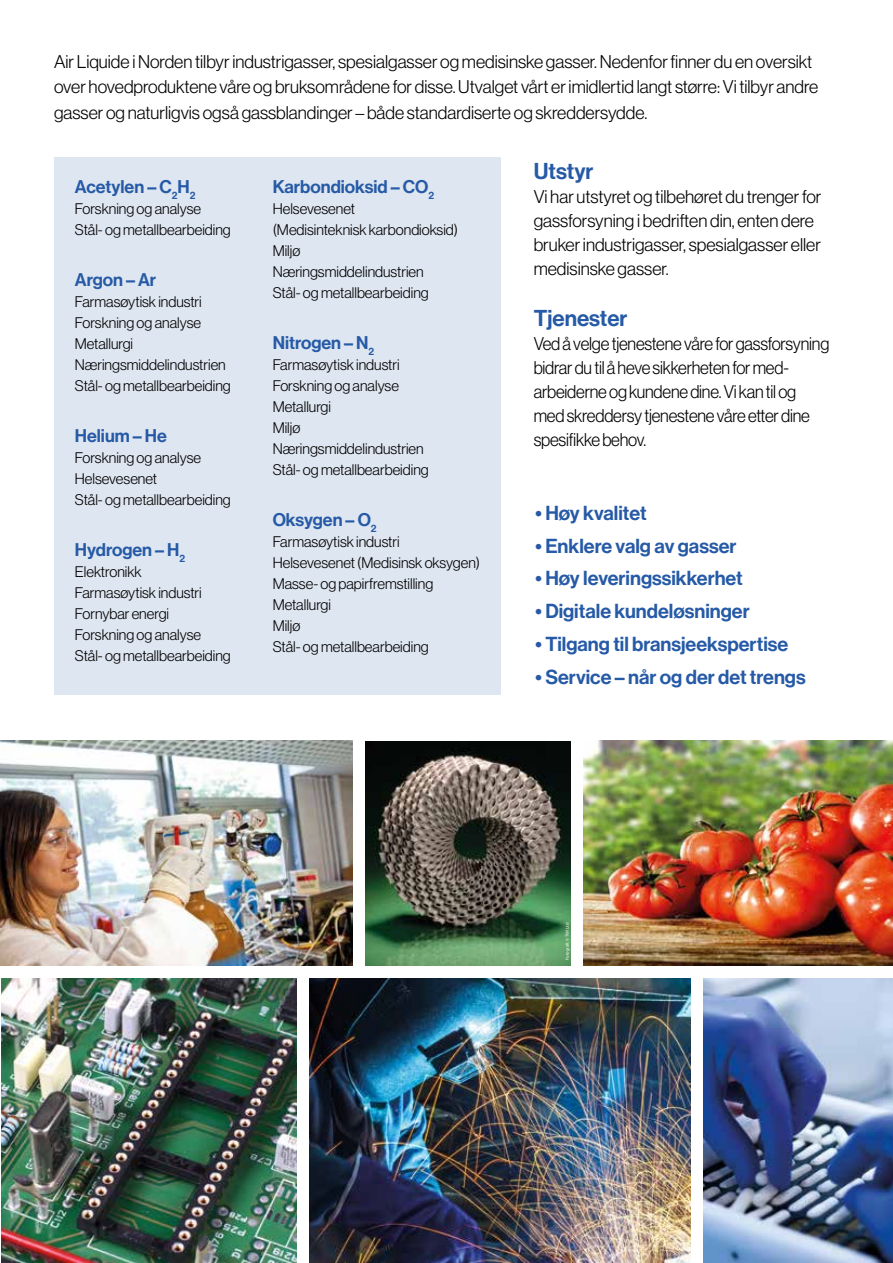
<style>
.page{position:relative;width:893px;height:1263px;background:#fff}
.page>*{position:absolute;margin:0;border:0;box-sizing:border-box;transform-origin:0 0}
.t1{font:22.5px "N Haas Grotesk DS Std 65 Md";color:#265aa6}
.t2{font:19.95px "N Haas Grotesk DS Std 65 Md";color:#265aa6}
.t3{font:18px/24px "N Haas Grotesk DS Std 45 Lt";color:#000}
.t4{font:18px/24px "N Haas Grotesk DS Std 45 Lt";color:#000;scale:.95 1}
.t5{font:18px "N Haas Grotesk DS Std 65 Md";color:#265aa6}
.t6{font:15px/21px "N Haas Grotesk DS Std 45 Lt";color:#000}
.t7{font:4.5px "Myriad Pro";letter-spacing:-.005em;color:#fff}
</style>
<div class="page">
<img style="left:310px;top:978px;width:380px;height:285px">
<img style="left:0;top:741px;width:353px;height:224px">
<img style="left:584px;top:741px;width:309px;height:224px">
<img style="left:366px;top:741px;width:205px;height:224px">
<img style="left:1px;top:978px;width:296px;height:285px">
<img style="left:703px;top:978px;width:190px;height:285px">
<div style="left:54px;top:158px;width:446px;height:537px;background:#dee6f1"></div>
<p class="t3" style="left:54px;top:49px;width:766px;line-height:25.5px">Air Liquide i Norden tilbyr industrigasser, spesialgasser og medisinske gasser. Nedenfor finner du en oversikt over hovedproduktene våre og bruksområdene for disse. Utvalget vårt er imidlertid langt større: Vi tilbyr andre gasser og naturligvis også gassblandinger – både standardiserte og skreddersydde.</p>
<p class="t5" style="left:75px;top:176px;width:122px">Acetylen – C<sub>2</sub>H<sub>2</sub></p>
<p class="t6" style="left:75px;top:198px;width:158px">Forskning og analyse<br>Stål- og metallbearbeiding</p>
<p class="t5" style="left:75px;top:269px;width:83px">Argon – Ar</p>
<p class="t6" style="left:75px;top:291px;width:158px">Farmasøytisk industri<br>Forskning og analyse<br>Metallurgi<br>Næringsmiddelindustrien<br>Stål- og metallbearbeiding</p>
<p class="t5" style="left:75px;top:425px;width:94px">Helium – He</p>
<p class="t6" style="left:75px;top:447px;width:158px">Forskning og analyse<br>Helsevesenet<br>Stål- og metallbearbeiding</p>
<p class="t5" style="left:75px;top:539px;width:112px">Hydrogen – H<sub>2</sub></p>
<p class="t6" style="left:75px;top:561px;width:158px">Elektronikk<br>Farmasøytisk industri<br>Fornybar energi<br>Forskning og analyse<br>Stål- og metallbearbeiding</p>
<p class="t5" style="left:273px;top:176px;width:163px">Karbondioksid – CO<sub>2</sub></p>
<p class="t6" style="left:273px;top:198px;width:187px">Helsevesenet<br>(Medisinteknisk karbondioksid)<br>Miljø<br>Næringsmiddelindustrien<br>Stål- og metallbearbeiding</p>
<p class="t5" style="left:273px;top:332px;width:103px">Nitrogen – N<sub>2</sub></p>
<p class="t6" style="left:273px;top:354px;width:158px">Farmasøytisk industri<br>Forskning og analyse<br>Metallurgi<br>Miljø<br>Næringsmiddelindustrien<br>Stål- og metallbearbeiding</p>
<p class="t5" style="left:273px;top:509px;width:105px">Oksygen – O<sub>2</sub></p>
<p class="t6" style="left:273px;top:531px;width:209px">Farmasøytisk industri<br>Helsevesenet (Medisinsk oksygen)<br>Masse- og papirfremstilling<br>Metallurgi<br>Miljø<br>Stål- og metallbearbeiding</p>
<h1 class="t1" style="left:534px;top:158px;width:61px">Utstyr</h1>
<p class="t3" style="left:534px;top:185px;width:289px">Vi har utstyret og tilbehøret du trenger for gassforsyning i bedriften din, enten dere bruker industrigasser, spesialgasser eller medisinske gasser.</p>
<h1 class="t1" style="left:534px;top:305px;width:95px">Tjenester</h1>
<p class="t4" style="left:534px;top:332px;width:313px">Ved å velge tjenestene våre for gassforsyning bidrar du til å heve sikkerheten for med&shy;arbeiderne og kundene dine. Vi kan til og med skreddersy tjenestene våre etter dine spesifikke behov.</p>
<h2 class="t2" style="left:535px;top:501px;width:113px">• Høy kvalitet</h2>
<h2 class="t2" style="left:535px;top:534px;width:203px">• Enklere valg av gasser</h2>
<h2 class="t2" style="left:535px;top:567px;width:209px">• Høy leveringssikkerhet</h2>
<h2 class="t2" style="left:535px;top:600px;width:216px">• Digitale kundeløsninger</h2>
<h2 class="t2" style="left:535px;top:632px;width:255px">• Tilgang til bransjeekspertise</h2>
<h2 class="t2" style="left:535px;top:665px;width:272px">• Service – når og der det trengs</h2>
<p class="t7" style="left:565px;top:960px;width:38px;rotate:-90deg">Fotografi: © TWI Ltd</p>
</div>
